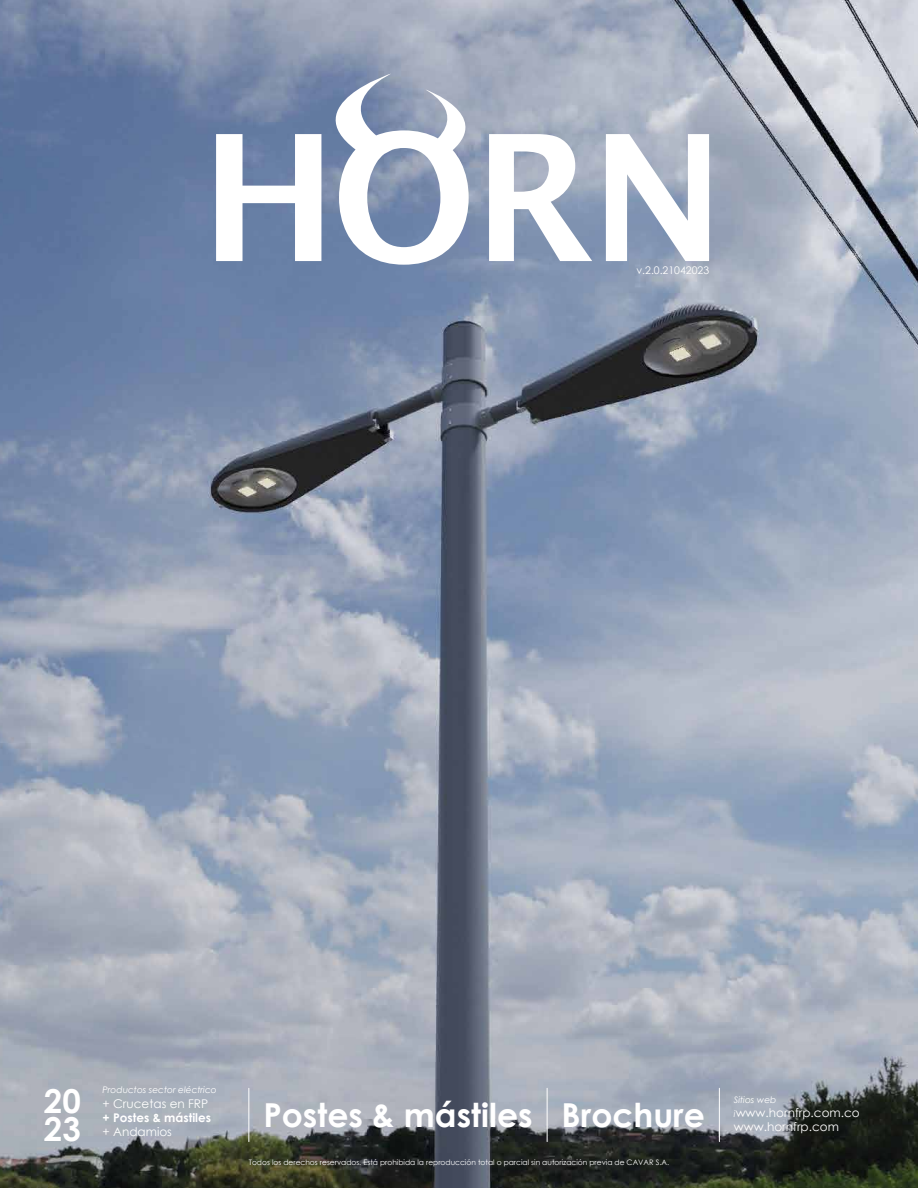
<style>
.page{position:relative;width:918px;height:1188px;background:#fff}
.page>*{position:absolute;margin:0;border:0;box-sizing:border-box;transform-origin:0 0}
.t1{font:700 33px/28.5px "Century Gothic";color:#fff}
.t2{font:12px "Century Gothic";color:#fff}
.t3{font:700 12px "Century Gothic";color:#fff}
.t4{font:10.5px "Century Gothic";color:#fff}
.t5{font:italic 9px "Century Gothic";color:#fff}
.t6{font:7.5px "Century Gothic";color:#fff}
.s1{font-style:italic;font-size:9px}
</style>
<div class="page">
<img style="left:0;top:0;width:917px;height:1188px">
<svg style="left:606px;top:134px;width:103px;height:127px"></svg>
<svg style="left:216px;top:71px;width:376px;height:194px"></svg>
<hr style="left:248px;top:1088px;width:1px;height:54px;background:#fff">
<hr style="left:547px;top:1088px;width:1px;height:54px;background:#fff">
<hr style="left:719px;top:1088px;width:1px;height:54px;background:#fff">
<h3 class="t4" style="left:636px;top:263px;width:74px">v.2.0.21042023</h3>
<h1 class="t1" style="left:44px;top:1085px;width:38px">20<br>23</h1>
<p class="t5" style="left:103px;top:1084px;width:116px">Productos sector eléctrico</p>
<h2 class="t2" style="left:103px;top:1095px;width:107px">+ Crucetas en FRP</h2>
<h2 class="t3" style="left:103px;top:1109px;width:110px">+ Postes &amp; mástiles</h2>
<h2 class="t2" style="left:103px;top:1124px;width:71px">+ Andamios</h2>
<h1 class="t1" style="left:263px;top:1099px;width:443px">Postes &amp; mástiles Brochure</h1>
<p class="t6" style="left:249px;top:1157px;width:422px">Todos los derechos reservados. Está prohibida la reproducción total o parcial sin autorización previa de CAVAR S.A.</p>
<p class="t5" style="left:734px;top:1093px;width:44px">Sitios web</p>
<h2 class="t2" style="left:734px;top:1104px;width:127px"><span class="s1">i</span>www.hornfrp.com.co</h2>
<h2 class="t2" style="left:734px;top:1119px;width:107px">www.hornfrp.com</h2>
</div>
